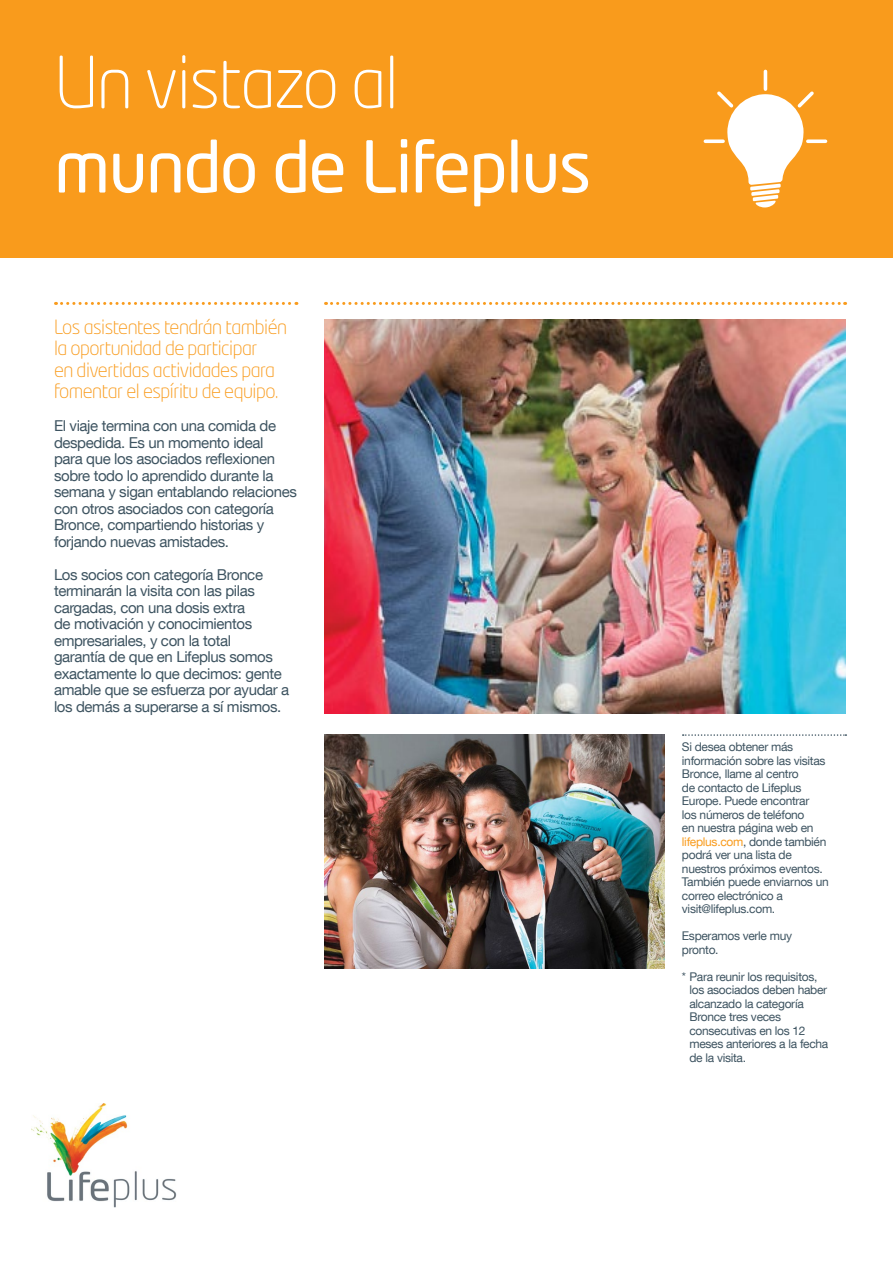
<style>
.page{position:relative;width:893px;height:1263px;background:#fff}
.page>*{position:absolute;margin:0;border:0;box-sizing:border-box;transform-origin:0 0}
.t1{font:70.5px "Neo Tech Pro";letter-spacing:-.025em;color:#fff}
.t2{font:300 70.5px "Neo Tech Pro";letter-spacing:-.025em;color:#fff}
.t3{font:300 19.5px/21.5px "Neo Tech Pro";letter-spacing:-.025em;color:#f99b1c}
.t4{font:15px/16.5px "Helvetica Neue LT Com";letter-spacing:-.025em;color:#3e5461}
.t5{font:12px/13.5px "Helvetica Neue LT Com";letter-spacing:-.025em;color:#3e5461}
.s1{color:#f99b1c}
</style>
<div class="page">
<div style="left:0;top:0;width:893px;height:258px;background:#f99b1c"></div>
<img style="left:31px;top:1104px;width:146px;height:104px">
<svg style="left:56px;top:302px;width:241px;height:3px"></svg>
<img style="left:324px;top:319px;width:521px;height:394px">
<img style="left:325px;top:734px;width:339px;height:234px">
<svg style="left:326px;top:302px;width:520px;height:3px"></svg>
<svg style="left:683px;top:734px;width:163px;height:2px"></svg>
<svg style="left:703px;top:69px;width:125px;height:138px"></svg>
<h1 class="t2" style="left:54px;top:40px;width:346px">Un vistazo al</h1>
<h1 class="t1" style="left:54px;top:123px;width:539px">mundo de Lifeplus</h1>
<h2 class="t3" style="left:54px;top:316px;width:235px">Los asistentes tendrán también la oportunidad de participar<br>en divertidas actividades para fomentar el espíritu de equipo.</h2>
<p class="t4" style="left:54px;top:417px;width:245px">El viaje termina con una comida de despedida. Es un momento ideal<br>para que los asociados reflexionen sobre todo lo aprendido durante la semana y sigan entablando relaciones con otros asociados con categoría Bronce, compartiendo historias y forjando nuevas amistades.</p>
<p class="t4" style="left:54px;top:566px;width:237px">Los socios con categoría Bronce terminarán la visita con las pilas cargadas, con una dosis extra<br>de motivación y conocimientos empresariales, y con la total<br>garantía de que en Lifeplus somos exactamente lo que decimos: gente amable que se esfuerza por ayudar a los demás a superarse a sí mismos.</p>
<p class="t5" style="left:682px;top:740px;width:148px">Si desea obtener más información sobre las visitas<br>Bronce, llame al centro<br>de contacto de Lifeplus<br>Europe. Puede encontrar<br>los números de teléfono<br>en nuestra página web en <span class="s1">lifeplus.com</span>, donde también podrá ver una lista de nuestros próximos eventos.<br>También puede enviarnos un correo electrónico a visit@lifeplus.com.</p>
<p class="t5" style="left:682px;top:929px;width:112px">Esperamos verle muy pronto.</p>
<p class="t5" style="left:689px;top:969px;width:140px;text-indent:-8px">* Para reunir los requisitos, los asociados deben haber alcanzado la categoría<br>Bronce tres veces consecutivas en los 12 meses anteriores a la fecha de la visita.</p>
</div>
